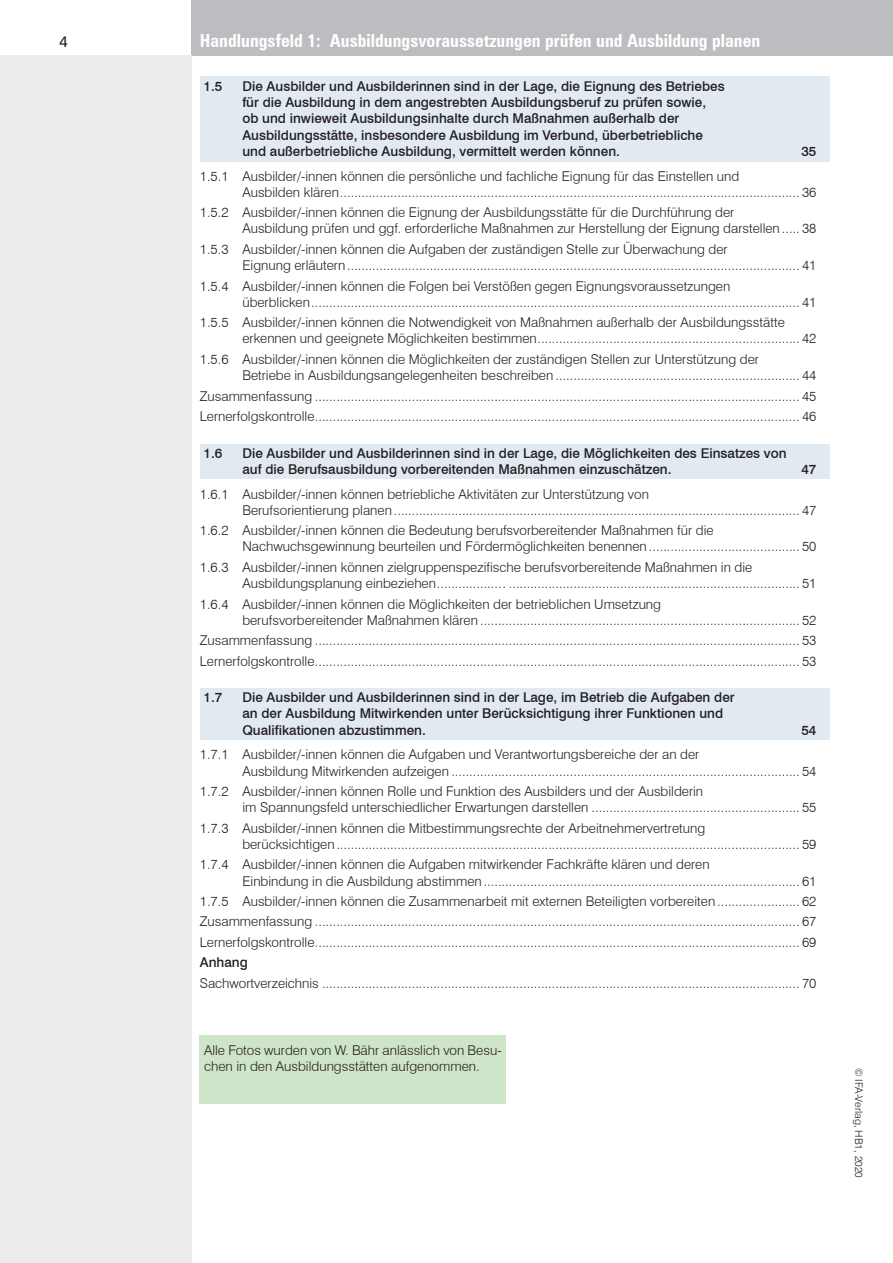
<style>
.page{position:relative;width:893px;height:1263px;background:#fff}
.page>*{position:absolute;margin:0;border:0;box-sizing:border-box;transform-origin:0 0}
.Kopfzeile_re{font:700 condensed 18px "Zurich BT";color:#fff}
.Seitenzahl_li{font:15px "Zurich BT";color:#231f20}
.Inhaltsverzeichnis{font:300 13.5px/16.2px "Swiss 721 BT";color:#231f20}
.Inhaltsverzeichnis_o{font:500 13.5px/16.2px "Swiss 721 BT";color:#231f20}
.N_ormaler_Text{font:300 13.5px/16.2px "Swiss 721 BT";color:#231f20}
.Inhaltsverzeichnis-2{font:500 13.5px "Swiss 721 BT";color:#231f20}
.t1{font:300 10.5px "Swiss 721 BT";color:#231f20}
</style>
<div class="page">
<div style="left:191px;top:0;width:702px;height:55px;background:#bcbdc0"></div>
<div style="left:0;top:55px;width:191px;height:1208px;background:#ececee"></div>
<div style="left:200px;top:444px;width:629px;height:34px;background:#e1e9f1"></div>
<div style="left:200px;top:689px;width:629px;height:51px;background:#e1e9f1"></div>
<div style="left:200px;top:77px;width:629px;height:85px;background:#e1e9f1"></div>
<div style="left:200px;top:1036px;width:306px;height:68px;background:#cfe5c9"></div>
<p class="Seitenzahl_li" style="left:60px;top:32px;width:10px">4</p>
<p class="Kopfzeile_re" style="left:200px;top:29px;width:562px">Handlungsfeld 1: Ausbildungsvoraussetzungen prüfen und Ausbildung planen</p>
<p class="Inhaltsverzeichnis_o" style="left:204px;top:78px;width:20px">1.5</p>
<p class="Inhaltsverzeichnis_o" style="left:242px;top:78px;width:484px">Die Ausbilder und Ausbilderinnen sind in der Lage, die Eignung des Betriebes für die Ausbildung in dem angestrebten Ausbildungsberuf zu prüfen sowie, ob und inwieweit Ausbildungsinhalte durch Maßnahmen außerhalb der Ausbildungsstätte, insbesondere Ausbildung im Verbund, überbetriebliche und außerbetriebliche Ausbildung, vermittelt werden können.</p>
<p class="Inhaltsverzeichnis_o" style="left:801px;top:143px;width:17px">35</p>
<p class="Inhaltsverzeichnis" style="left:242px;top:168px;width:575px;text-indent:-43px">1.5.1 Ausbilder/-innen können die persönliche und fachliche Eignung für das Einstellen und<br>Ausbilden klären................................................................................................................................ 36</p>
<p class="Inhaltsverzeichnis" style="left:242px;top:204px;width:575px;text-indent:-43px">1.5.2 Ausbilder/-innen können die Eignung der Ausbildungsstätte für die Durchführung der<br>Ausbildung prüfen und ggf. erforderliche Maßnahmen zur Herstellung der Eignung darstellen ..... 38</p>
<p class="Inhaltsverzeichnis" style="left:242px;top:241px;width:575px;text-indent:-43px">1.5.3 Ausbilder/-innen können die Aufgaben der zuständigen Stelle zur Überwachung der<br>Eignung erläutern .............................................................................................................................. 41</p>
<p class="Inhaltsverzeichnis" style="left:242px;top:277px;width:575px;text-indent:-43px">1.5.4 Ausbilder/-innen können die Folgen bei Verstößen gegen Eignungsvoraussetzungen überblicken........................................................................................................................................ 41</p>
<p class="Inhaltsverzeichnis" style="left:242px;top:314px;width:575px;text-indent:-43px">1.5.5 Ausbilder/-innen können die Notwendigkeit von Maßnahmen außerhalb der Ausbildungsstätte erkennen und geeignete Möglichkeiten bestimmen......................................................................... 42</p>
<p class="Inhaltsverzeichnis" style="left:242px;top:351px;width:575px;text-indent:-43px">1.5.6 Ausbilder/-innen können die Möglichkeiten der zuständigen Stellen zur Unterstützung der<br>Betriebe in Ausbildungsangelegenheiten beschreiben .................................................................... 44</p>
<p class="Inhaltsverzeichnis" style="left:200px;top:387px;width:618px">Zusammenfassung ....................................................................................................................................... 45</p>
<p class="Inhaltsverzeichnis" style="left:200px;top:408px;width:618px">Lernerfolgskontrolle....................................................................................................................................... 46</p>
<p class="Inhaltsverzeichnis_o" style="left:204px;top:445px;width:20px">1.6</p>
<p class="Inhaltsverzeichnis_o" style="left:242px;top:445px;width:546px">Die Ausbilder und Ausbilderinnen sind in der Lage, die Möglichkeiten des Einsatzes von auf die Berufsausbildung vorbereitenden Maßnahmen einzuschätzen.</p>
<p class="Inhaltsverzeichnis_o" style="left:801px;top:461px;width:17px">47</p>
<p class="Inhaltsverzeichnis" style="left:242px;top:485px;width:575px;text-indent:-43px">1.6.1 Ausbilder/-innen können betriebliche Aktivitäten zur Unterstützung von<br>Berufsorientierung planen ................................................................................................................. 47</p>
<p class="Inhaltsverzeichnis" style="left:242px;top:522px;width:575px;text-indent:-43px">1.6.2 Ausbilder/-innen können die Bedeutung berufsvorbereitender Maßnahmen für die<br>Nachwuchsgewinnung beurteilen und Fördermöglichkeiten benennen .......................................... 50</p>
<p class="Inhaltsverzeichnis" style="left:242px;top:559px;width:575px;text-indent:-43px">1.6.3 Ausbilder/-innen können zielgruppenspezifische berufsvorbereitende Maßnahmen in die<br>Ausbildungsplanung einbeziehen................... ................................................................................. 51</p>
<p class="Inhaltsverzeichnis" style="left:242px;top:595px;width:575px;text-indent:-43px">1.6.4 Ausbilder/-innen können die Möglichkeiten der betrieblichen Umsetzung<br>berufsvorbereitender Maßnahmen klären ......................................................................................... 52</p>
<p class="Inhaltsverzeichnis" style="left:200px;top:632px;width:618px">Zusammenfassung ....................................................................................................................................... 53</p>
<p class="Inhaltsverzeichnis" style="left:200px;top:653px;width:618px">Lernerfolgskontrolle....................................................................................................................................... 53</p>
<p class="Inhaltsverzeichnis_o" style="left:204px;top:689px;width:20px">1.7</p>
<p class="Inhaltsverzeichnis_o" style="left:242px;top:689px;width:494px">Die Ausbilder und Ausbilderinnen sind in der Lage, im Betrieb die Aufgaben der an der Ausbildung Mitwirkenden unter Berücksichtigung ihrer Funktionen und<br>Qualifikationen abzustimmen.</p>
<p class="Inhaltsverzeichnis_o" style="left:801px;top:722px;width:17px">54</p>
<p class="Inhaltsverzeichnis" style="left:242px;top:746px;width:575px;text-indent:-43px">1.7.1 Ausbilder/-innen können die Aufgaben und Verantwortungsbereiche der an der<br>Ausbildung Mitwirkenden aufzeigen ................................................................................................. 54</p>
<p class="Inhaltsverzeichnis" style="left:242px;top:783px;width:575px;text-indent:-43px">1.7.2 Ausbilder/-innen können Rolle und Funktion des Ausbilders und der Ausbilderin<br>im Spannungsfeld unterschiedlicher Erwartungen darstellen .......................................................... 55</p>
<p class="Inhaltsverzeichnis" style="left:242px;top:820px;width:575px;text-indent:-43px">1.7.3 Ausbilder/-innen können die Mitbestimmungsrechte der Arbeitnehmervertretung berücksichtigen................................................................................................................................. 59</p>
<p class="Inhaltsverzeichnis" style="left:242px;top:856px;width:575px;text-indent:-43px">1.7.4 Ausbilder/-innen können die Aufgaben mitwirkender Fachkräfte klären und deren<br>Einbindung in die Ausbildung abstimmen ........................................................................................ 61</p>
<p class="Inhaltsverzeichnis" style="left:200px;top:893px;width:618px">1.7.5 Ausbilder/-innen können die Zusammenarbeit mit externen Beteiligten vorbereiten ....................... 62</p>
<p class="Inhaltsverzeichnis" style="left:200px;top:913px;width:618px">Zusammenfassung ....................................................................................................................................... 67</p>
<p class="Inhaltsverzeichnis" style="left:200px;top:934px;width:618px">Lernerfolgskontrolle....................................................................................................................................... 69</p>
<p class="Inhaltsverzeichnis-2" style="left:200px;top:954px;width:50px">Anhang</p>
<p class="Inhaltsverzeichnis" style="left:200px;top:975px;width:618px">Sachwortverzeichnis ..................................................................................................................................... 70</p>
<p class="N_ormaler_Text" style="left:204px;top:1041px;width:299px">Alle Fotos wurden von W. Bähr anlässlich von Besu&shy;chen in den Ausbildungsstätten aufgenommen.</p>
<p class="t1" style="left:865px;top:1067px;width:112px;rotate:90deg">© IFA-Verlag, HB1, 2020</p>
</div>
